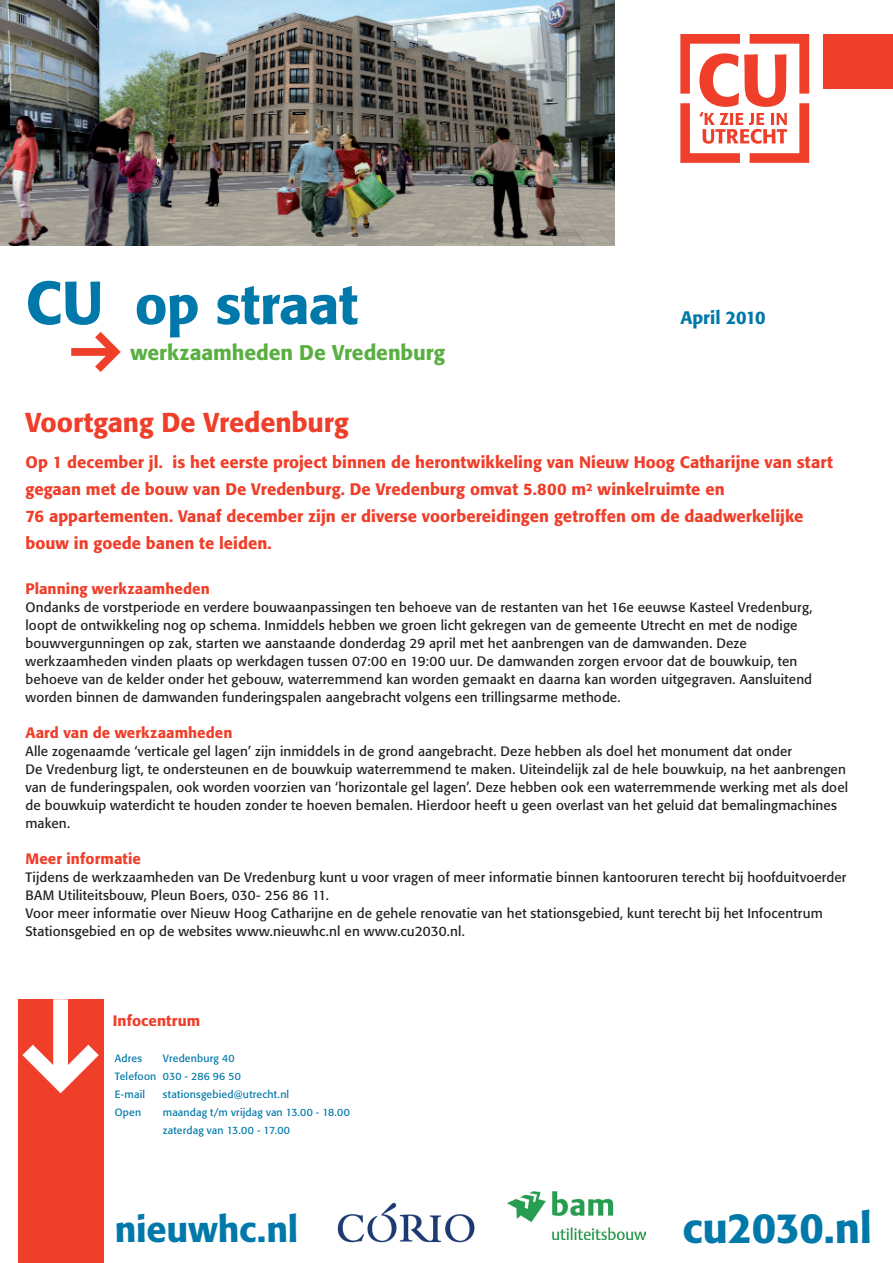
<style>
.page{position:relative;width:893px;height:1263px;background:#fff}
.page>*{position:absolute;margin:0;border:0;box-sizing:border-box;transform-origin:0 0}
.t1{font:500 54px "Formata BQ";letter-spacing:-.005em;color:#0078a9}
.t2{font:500 42px "Formata BQ";letter-spacing:-.01em;color:#0078a9}
.Platte_Tekst_kleiner{font:500 36px "Formata BQ";letter-spacing:-.005em;color:#0078a9}
.Intro{font:500 27px "Formata BQ";letter-spacing:-.005em;color:#ef3e29}
.t3{font:500 21px "Formata BQ";letter-spacing:-.005em;color:#59af41}
.t4{font:500 18px "Formata BQ";letter-spacing:-.005em;color:#0078a9}
.Intro-2{font:500 16.5px/27px "Formata BQ";color:#ef3e29}
.Kop1{font:500 15px "Formata BQ";letter-spacing:.005em;color:#ef3e29}
.Kop1-2{font:13.5px/18px "Formata BQ";letter-spacing:.01em;color:#231f20}
.Platte_Tekst{font:13.5px "Formata BQ";letter-spacing:.01em;color:#231f20}
.Platte_Tekst_kleiner-2{font:10.5px/18px "Formata BQ";letter-spacing:.02em;color:#0078a9}
.s1{font-size:60px}
</style>
<div class="page">
<svg style="left:680px;top:34px;width:129px;height:129px"></svg>
<img style="left:0;top:0;width:614px;height:245px">
<div style="left:823px;top:34px;width:70px;height:55px;background:#ef3e29"></div>
<div style="left:18px;top:999px;width:85px;height:264px;background:#ef3e29"></div>
<svg style="left:22px;top:999px;width:77px;height:94px"></svg>
<svg style="left:71px;top:332px;width:50px;height:40px"></svg>
<img style="left:337px;top:1202px;width:138px;height:41px">
<img style="left:507px;top:1192px;width:138px;height:47px">
<p class="t1" style="left:26px;top:272px;width:334px"><span class="s1">CU</span> op straat</p>
<p class="t3" style="left:130px;top:340px;width:316px">werkzaamheden De Vredenburg</p>
<p class="t4" style="left:680px;top:307px;width:87px">April 2010</p>
<p class="Intro" style="left:26px;top:406px;width:325px">Voortgang De Vredenburg</p>
<p class="Intro-2" style="left:26px;top:449px;width:809px">Op 1 december jl. is het eerste project binnen de herontwikkeling van Nieuw Hoog Catharijne van start gegaan met de bouw van De Vredenburg. De Vredenburg omvat 5.800 m² winkelruimte en</p>
<p class="Intro-2" style="left:26px;top:503px;width:779px">76 appartementen. Vanaf december zijn er diverse voorbereidingen getroffen om de daadwerkelijke bouw in goede banen te leiden.</p>
<p class="Kop1" style="left:26px;top:579px;width:186px">Planning werkzaamheden</p>
<p class="Platte_Tekst" style="left:26px;top:599px;width:788px">Ondanks de vorstperiode en verdere bouwaanpassingen ten behoeve van de restanten van het 16e eeuwse Kasteel Vredenburg,</p>
<p class="Platte_Tekst" style="left:26px;top:617px;width:773px">loopt de ontwikkeling nog op schema. Inmiddels hebben we groen licht gekregen van de gemeente Utrecht en met de nodige</p>
<p class="Platte_Tekst" style="left:26px;top:635px;width:723px">bouwvergunningen op zak, starten we aanstaande donderdag 29 april met het aanbrengen van de damwanden. Deze</p>
<p class="Platte_Tekst" style="left:26px;top:653px;width:773px">werkzaamheden vinden plaats op werkdagen tussen 07:00 en 19:00 uur. De damwanden zorgen ervoor dat de bouwkuip, ten</p>
<p class="Platte_Tekst" style="left:26px;top:671px;width:788px">behoeve van de kelder onder het gebouw, waterremmend kan worden gemaakt en daarna kan worden uitgegraven. Aansluitend</p>
<p class="Platte_Tekst" style="left:26px;top:689px;width:597px">worden binnen de damwanden funderingspalen aangebracht volgens een trillingsarme methode.</p>
<p class="Kop1" style="left:26px;top:723px;width:209px">Aard van de werkzaamheden</p>
<p class="Kop1-2" style="left:26px;top:742px;width:768px">Alle zogenaamde ‘verticale gel lagen’ zijn inmiddels in de grond aangebracht. Deze hebben als doel het monument dat onder</p>
<p class="Kop1-2" style="left:26px;top:760px;width:824px">De Vredenburg ligt, te ondersteunen en de bouwkuip waterremmend te maken. Uiteindelijk zal de hele bouwkuip, na het aanbrengen van de funderingspalen, ook worden voorzien van ‘horizontale gel lagen’. Deze hebben ook een waterremmende werking met als doel de bouwkuip waterdicht te houden zonder te hoeven bemalen. Hierdoor heeft u geen overlast van het geluid dat bemalingmachines maken.</p>
<p class="Kop1" style="left:26px;top:849px;width:117px">Meer informatie</p>
<p class="Kop1-2" style="left:26px;top:868px;width:822px">Tijdens de werkzaamheden van De Vredenburg kunt u voor vragen of meer informatie binnen kantooruren terecht bij hoofduitvoerder<br>BAM Utiliteitsbouw, Pleun Boers, 030- 256 86 11.</p>
<p class="Kop1-2" style="left:26px;top:904px;width:799px">Voor meer informatie over Nieuw Hoog Catharijne en de gehele renovatie van het stationsgebied, kunt terecht bij het Infocentrum<br>Stationsgebied en op de websites www.nieuwhc.nl en www.cu2030.nl.</p>
<p class="Kop1" style="left:113px;top:1011px;width:89px">Infocentrum</p>
<p class="Platte_Tekst_kleiner-2" style="left:115px;top:1049px;width:29px">Adres</p>
<p class="Platte_Tekst_kleiner-2" style="left:163px;top:1049px;width:73px">Vredenburg 40</p>
<p class="Platte_Tekst_kleiner-2" style="left:115px;top:1067px;width:128px">Telefoon 030 - 286 96 50</p>
<p class="Platte_Tekst_kleiner-2" style="left:115px;top:1085px;width:32px">E-mail</p>
<p class="Platte_Tekst_kleiner-2" style="left:163px;top:1085px;width:128px">stationsgebied@utrecht.nl</p>
<p class="Platte_Tekst_kleiner-2" style="left:115px;top:1103px;width:28px">Open</p>
<p class="Platte_Tekst_kleiner-2" style="left:163px;top:1103px;width:189px">maandag t/m vrijdag van 13.00 - 18.00 zaterdag van 13.00 - 17.00</p>
<p class="Platte_Tekst_kleiner" style="left:115px;top:1207px;width:185px">nieuwhc.nl</p>
<p class="t2" style="left:683px;top:1202px;width:191px">cu2030.nl</p>
</div>
